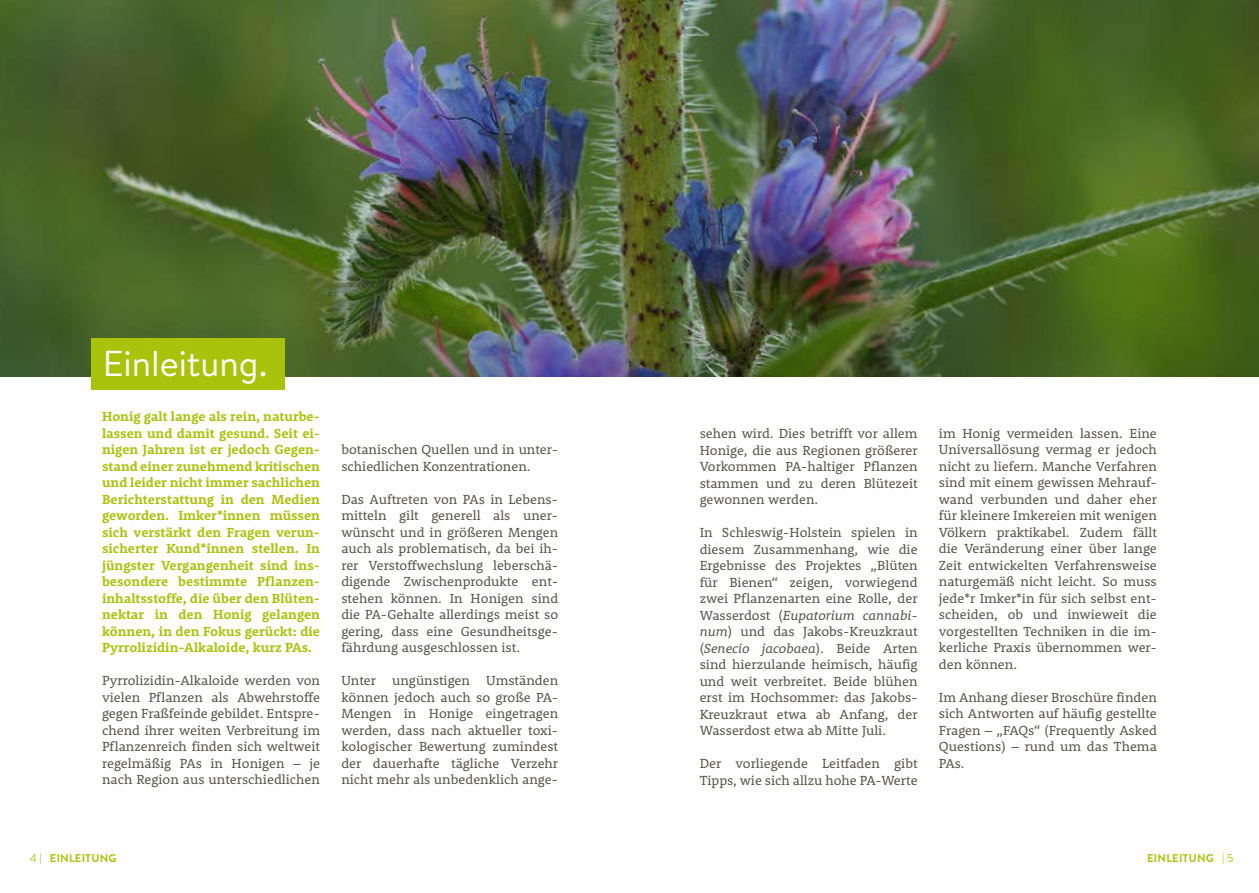
<style>
.page{position:relative;width:1259px;height:893px;background:#fff}
.page>*{position:absolute;margin:0;border:0;box-sizing:border-box;transform-origin:0 0}
.t1{font:36px "Brandon Text";color:#fff}
.t2{font:13.5px/16.5px "Rooney";color:#57564a;text-align:justify}
.t3{font:700 13.5px/16.5px "Rooney";color:#a9c30c;text-align:justify}
.t4{font:700 11.25px "Brandon Text";letter-spacing:.02em;color:#a9c30c}
.s1{font-style:italic}
.s2{font-weight:400}
</style>
<div class="page">
<img style="left:0;top:0;width:1259px;height:376px">
<div style="left:91px;top:338px;width:194px;height:51px;background:#a9c30c"></div>
<h1 class="t1" style="left:103px;top:339px;width:166px">Einleitung.</h1>
<p class="t3" style="left:102px;top:408px;width:219px">Honig galt lange als rein, naturbe&shy;lassen und damit gesund. Seit ei&shy;nigen Jahren ist er jedoch Gegen&shy;stand einer zunehmend kritischen und leider nicht immer sachlichen Berichterstattung in den Medien geworden. Imker*innen müssen sich verstärkt den Fragen verun&shy;sicherter Kund*innen stellen. In jüngster Vergangenheit sind ins&shy;besondere bestimmte Pflanzen&shy;inhaltsstoffe, die über den Blüten&shy;nektar in den Honig gelangen können, in den Fokus gerückt: die Pyrrolizidin-Alkaloide, kurz PAs.</p>
<p class="t2" style="left:102px;top:672px;width:219px">Pyrrolizidin-Alkaloide werden von vielen Pflanzen als Abwehrstoffe gegen Fraßfeinde gebildet. Entspre&shy;chend ihrer weiten Verbreitung im Pflanzenreich finden sich weltweit regelmäßig PAs in Honigen – je nach Region aus unterschiedlichen</p>
<p class="t2" style="left:341px;top:441px;width:218px">botanischen Quellen und in unter&shy;schiedlichen Konzentrationen.</p>
<p class="t2" style="left:341px;top:490px;width:218px">Das Auftreten von PAs in Lebens&shy;mitteln gilt generell als uner&shy;wünscht und in größeren Mengen auch als problematisch, da bei ih&shy;rer Verstoffwechslung leberschä&shy;digende Zwischenprodukte ent&shy;stehen können. In Honigen sind die PA-Gehalte allerdings meist so gering, dass eine Gesundheitsge&shy;fährdung ausgeschlossen ist.</p>
<p class="t2" style="left:341px;top:672px;width:218px">Unter ungünstigen Umständen können jedoch auch so große PA-Mengen in Honige eingetragen werden, dass nach aktueller toxi&shy;kologischer Bewertung zumindest der dauerhafte tägliche Verzehr nicht mehr als unbedenklich ange-</p>
<p class="t2" style="left:699px;top:425px;width:219px">sehen wird. Dies betrifft vor allem Honige, die aus Regionen größerer Vorkommen PA-haltiger Pflanzen stammen und zu deren Blütezeit gewonnen werden.</p>
<p class="t2" style="left:699px;top:524px;width:219px">In Schleswig-Holstein spielen in diesem Zusammenhang, wie die Ergebnisse des Projektes „Blüten für Bienen“ zeigen, vorwiegend zwei Pflanzenarten eine Rolle, der Wasserdost (<span class="s1">Eupatorium cannabi&shy;num</span>) und das Jakobs-Kreuzkraut (<span class="s1">Senecio jacobaea</span>). Beide Arten sind hierzulande heimisch, häufig und weit verbreitet. Beide blühen erst im Hochsommer: das Jakobs-Kreuzkraut etwa ab Anfang, der Wasserdost etwa ab Mitte Juli.</p>
<p class="t2" style="left:699px;top:755px;width:219px">Der vorliegende Leitfaden gibt<br>Tipps, wie sich allzu hohe PA-Werte</p>
<p class="t2" style="left:939px;top:425px;width:219px">im Honig vermeiden lassen. Eine Universallösung vermag er jedoch nicht zu liefern. Manche Verfahren sind mit einem gewissen Mehrauf&shy;wand verbunden und daher eher für kleinere Imkereien mit wenigen Völkern praktikabel. Zudem fällt die Veränderung einer über lange Zeit entwickelten Verfahrensweise naturgemäß nicht leicht. So muss jede*r Imker*in für sich selbst ent&shy;scheiden, ob und inwieweit die vorgestellten Techniken in die im&shy;kerliche Praxis übernommen wer&shy;den können.</p>
<p class="t2" style="left:939px;top:689px;width:219px">Im Anhang dieser Broschüre finden sich Antworten auf häufig gestellte Fragen – „FAQs“ (Frequently Asked Questions) – rund um das Thema PAs.</p>
<p class="t4" style="left:30px;top:850px;width:88px"><span class="s2">4 |</span> EINLEITUNG</p>
<p class="t4" style="left:1147px;top:850px;width:88px">EINLEITUNG <span class="s2">| 5</span></p>
</div>
